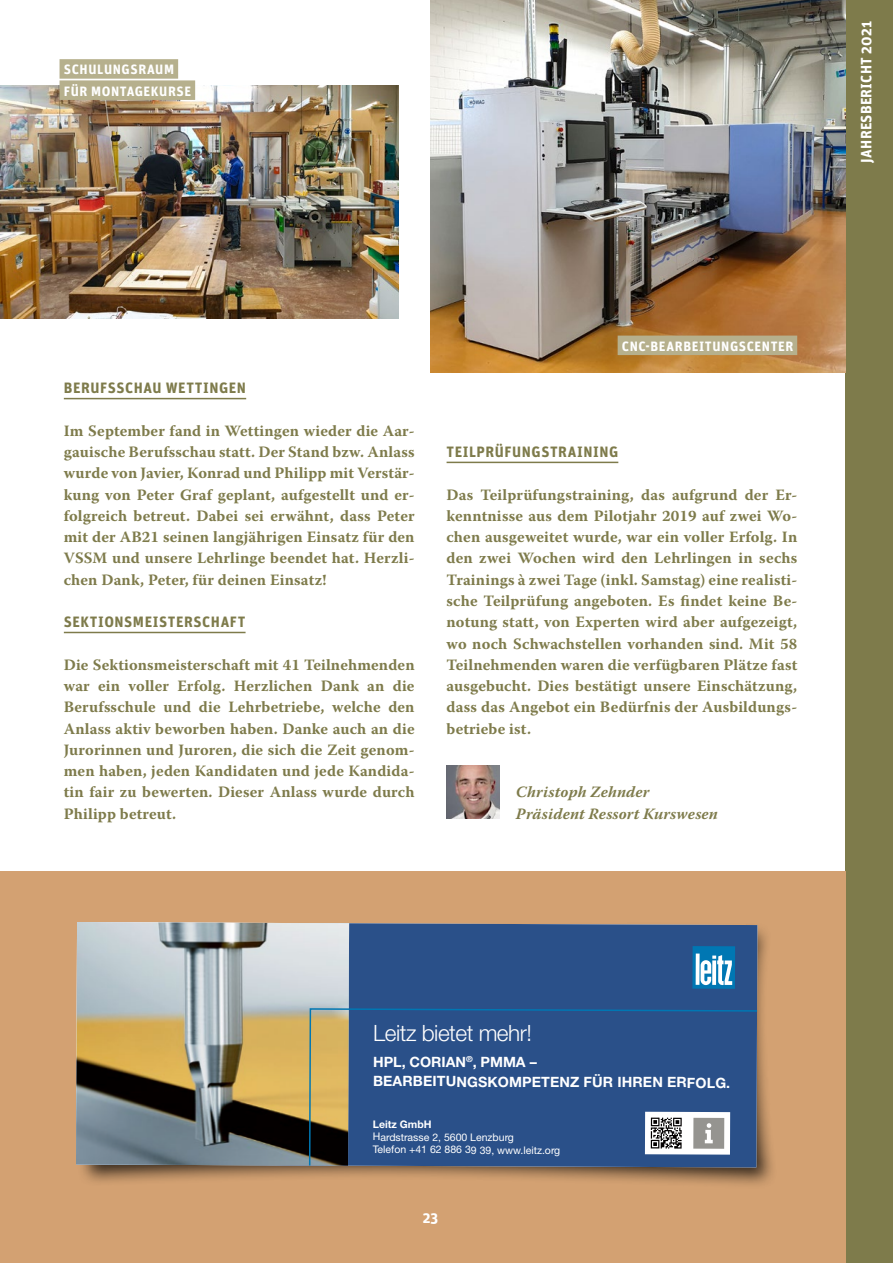
<style>
.page{position:relative;width:893px;height:1263px;background:#fff}
.page>*{position:absolute;margin:0;border:0;box-sizing:border-box;transform-origin:0 0}
.t1{font:300 22.5px "Helvetica Neue LT Pro";letter-spacing:-.025em;color:#fff}
.t2{font:700 15.75px/21.3px "Warnock Pro";letter-spacing:.01em;color:#7e7b4b;text-align:justify}
.t3{font:italic 700 15.75px/21.3px "Warnock Pro";letter-spacing:.01em;color:#7e7b4b}
.t4{font:700 15px "Unit OT";letter-spacing:.04em;color:#7e7b4b}
.t5{font:700 15px "Unit OT";letter-spacing:.02em;color:#fff}
.t6{font:700 14.25px/20px "Helvetica Neue LT Pro";letter-spacing:.005em;color:#fff}
.t7{font:700 13.5px/21.3px "Unit OT";letter-spacing:.04em;color:#fff}
.t8{font:10.5px/12.8px "Helvetica Neue LT Pro";letter-spacing:-.005em;color:#fff}
.t9{font:700 10.5px "Helvetica Neue LT Pro";letter-spacing:-.005em;color:#fff}
</style>
<div class="page">
<div style="left:845px;top:0;width:48px;height:1263px;background:#7e7b4b"></div>
<hr style="left:64px;top:398px;width:182px;height:1px;background:#7e7b4b">
<hr style="left:64px;top:632px;width:182px;height:1px;background:#7e7b4b">
<div style="left:0;top:872px;width:845px;height:391px;background:#d3a172"></div>
<div style="left:77px;top:922px;width:700px;height:267px;background:#000;opacity:.75"></div>
<svg style="left:76px;top:922px;width:681px;height:245px;background:#5d728a"></svg>
<hr style="left:447px;top:462px;width:171px;height:1px;background:#7e7b4b">
<img style="left:446px;top:765px;width:54px;height:54px">
<img style="left:431px;top:0;width:414px;height:372px">
<img style="left:0;top:85px;width:399px;height:234px">
<div style="left:60px;top:59px;width:118px;height:20px;background:#b6b08d"></div>
<div style="left:60px;top:80px;width:135px;height:20px;background:#b6b08d"></div>
<div style="left:618px;top:336px;width:179px;height:19px;background:#b6b08d"></div>
<p class="t7" style="left:64px;top:59px;width:129px">SCHULUNGSRAUM<br>FÜR MONTAGEKURSE</p>
<p class="t5" style="left:857px;top:163px;width:143px;rotate:-90deg">JAHRESBERICHT 2021</p>
<p class="t4" style="left:64px;top:378px;width:184px">BERUFSSCHAU WETTINGEN</p>
<p class="t2" style="left:64px;top:420px;width:352px">Im September fand in Wettingen wieder die Aar&shy;gauische Berufsschau statt. Der Stand bzw. Anlass wurde von Javier, Konrad und Philipp mit Verstär&shy;kung von Peter Graf geplant, aufgestellt und er&shy;folgreich betreut. Dabei sei erwähnt, dass Peter mit der AB21 seinen langjährigen Einsatz für den VSSM und unsere Lehrlinge beendet hat. Herzli&shy;chen Dank, Peter, für deinen Einsatz!</p>
<p class="t4" style="left:64px;top:612px;width:183px">SEKTIONSMEISTERSCHAFT</p>
<p class="t2" style="left:64px;top:654px;width:352px">Die Sektionsmeisterschaft mit 41 Teilnehmenden war ein voller Erfolg. Herzlichen Dank an die Berufsschule und die Lehrbetriebe, welche den Anlass aktiv beworben haben. Danke auch an die Jurorinnen und Juroren, die sich die Zeit genom&shy;men haben, jeden Kandidaten und jede Kandida&shy;tin fair zu bewerten. Dieser Anlass wurde durch Philipp betreut.</p>
<p class="t7" style="left:622px;top:335px;width:173px">CNC-BEARBEITUNGSCENTER</p>
<p class="t4" style="left:447px;top:442px;width:173px">TEILPRÜFUNGSTRAINING</p>
<p class="t2" style="left:446px;top:484px;width:352px">Das Teilprüfungstraining, das aufgrund der Er&shy;kenntnisse aus dem Pilotjahr 2019 auf zwei Wo&shy;chen ausgeweitet wurde, war ein voller Erfolg. In den zwei Wochen wird den Lehrlingen in sechs Trainings à zwei Tage (inkl. Samstag) eine realisti&shy;sche Teilprüfung angeboten. Es findet keine Be&shy;notung statt, von Experten wird aber aufgezeigt, wo noch Schwachstellen vorhanden sind. Mit 58<br>Teilnehmenden waren die verfügbaren Plätze fast ausgebucht. Dies bestätigt unsere Einschätzung, dass das Angebot ein Bedürfnis der Ausbildungs&shy;betriebe ist.</p>
<p class="t3" style="left:516px;top:781px;width:203px">Christoph Zehnder<br>Präsident Ressort Kurswesen</p>
<h1 class="t1" style="left:373px;top:1019px;width:160px">Leitz bietet mehr!</h1>
<p class="t6" style="left:373px;top:1051px;width:359px">HPL, CORIAN<sup>®</sup>, PMMA –<br>BEARBEITUNGSKOMPETENZ FÜR IHREN ERFOLG.</p>
<p class="t9" style="left:373px;top:1118px;width:60px">Leitz GmbH</p>
<p class="t8" style="left:373px;top:1130px;width:189px">Hardstrasse 2, 5600 Lenzburg<br>Telefon +41 62 886 39 39, www.leitz.org</p>
<p class="t5" style="left:423px;top:1207px;width:17px">23</p>
</div>
